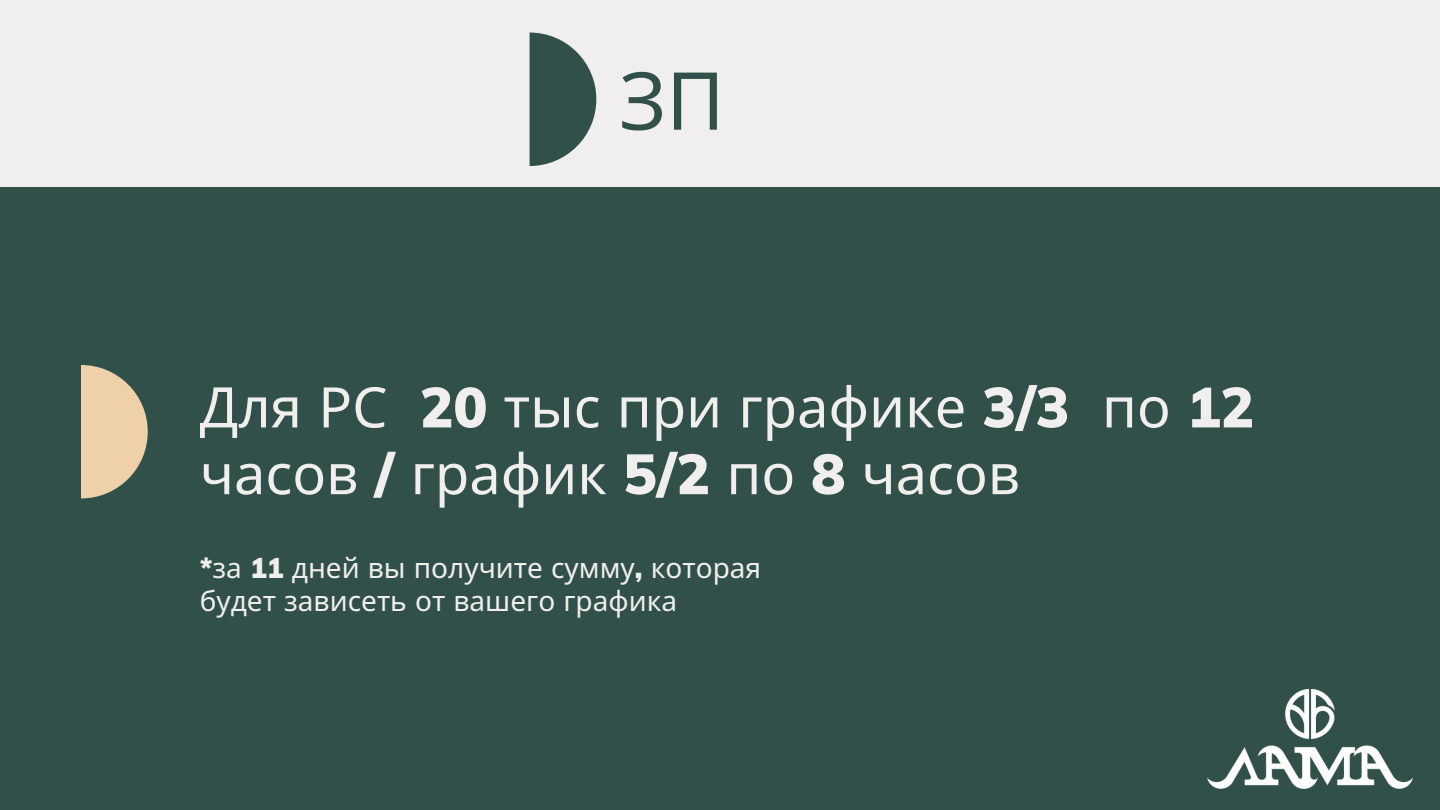
<style>
.page{position:relative;width:1440px;height:810px;background:#f1eeee}
.page>*{position:absolute;margin:0;border:0;box-sizing:border-box;transform-origin:0 0}
.t1{font:80px "Noto Sans";color:#305049}
.t2{font:56px/66.8px "Noto Sans";color:#f1eeee}
.t3{font:28px/33px "Noto Sans";color:#f1eeee}
.s1{font-family:"Muli";font-weight:900}
</style>
<div class="page">
<div style="left:0;top:187px;width:1440px;height:623px;background:#305049"></div>
<svg style="left:81px;top:365px;width:67px;height:133px"></svg>
<svg style="left:530px;top:33px;width:66px;height:133px"></svg>
<img style="left:1207px;top:690px;width:205px;height:99px">
<h1 class="t1" style="left:619px;top:44px;width:107px">ЗП</h1>
<h2 class="t2" style="left:200px;top:372px;width:1056px">Для РС <span class="s1">20</span> тыс при графике <span class="s1">3/3</span> по <span class="s1">12 </span>часов <span class="s1">/</span> график <span class="s1">5/2</span> по <span class="s1">8</span> часов</h2>
<p class="t3" style="left:200px;top:551px;width:563px"><span class="s1">*</span>за <span class="s1">11</span> дней вы получите сумму<span class="s1">,</span> которая будет зависеть от вашего графика</p>
</div>
